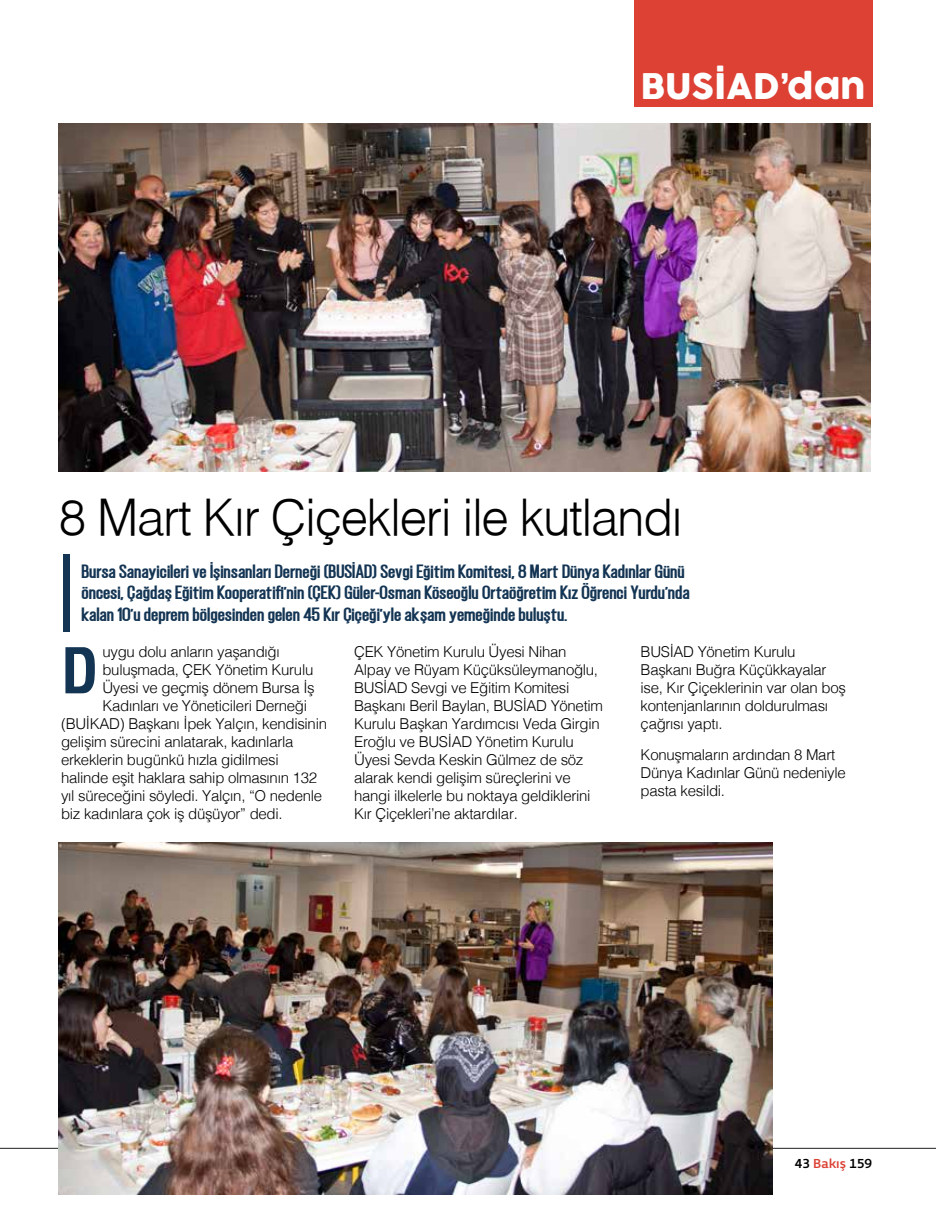
<style>
.page{position:relative;width:936px;height:1212px;background:#fff}
.page>*{position:absolute;margin:0;border:0;box-sizing:border-box;transform-origin:0 0}
.t1{font:61.5px "Helvetica Cond T Bold";color:#133453}
.t2{font:49.5px "Helvetica T Light";letter-spacing:-.03em;color:#000}
.t3{font:34.5px "COCOGOOSE";color:#fff}
.t4{font:800 18px/21.6px "Gatty";color:#133453;scale:1.2 1}
.t5{font:300 15px/18px "Helvetica";letter-spacing:-.02em;color:#000}
.t6{font:13.5px "Priva Three Pro";color:#000}
.s1{color:#dc4134}
</style>
<div class="page">
<div style="left:634px;top:0;width:238px;height:106px;background:#dc4134"></div>
<hr style="left:0;top:1148px;width:935px;height:1px;background:#231f20">
<div style="left:63px;top:555px;width:6px;height:77px;background:#133453"></div>
<img style="left:59px;top:842px;width:713px;height:353px">
<img style="left:59px;top:123px;width:811px;height:348px">
<h3 class="t3" style="left:640px;top:61px;width:226px">BUSİAD’dan</h3>
<h2 class="t2" style="left:59px;top:486px;width:625px">8 Mart Kır Çiçekleri ile kutlandı</h2>
<p class="t4" style="left:81px;top:560px;width:508px">Bursa Sanayicileri ve İşinsanları Derneği (BUSİAD) Sevgi Eğitim Komitesi, 8 Mart Dünya Kadınlar Günü öncesi, Çağdaş Eğitim Kooperatifi’nin (ÇEK) Güler-Osman Köseoğlu Ortaöğretim Kız Öğrenci Yurdu’nda kalan 10’u deprem bölgesinden gelen 45 Kır Çiçeği’yle akşam yemeğinde buluştu.</p>
<h1 class="t1" style="left:61px;top:634px;width:39px">D</h1>
<p class="t5" style="left:354px;top:642px;width:250px">ÇEK Yönetim Kurulu Üyesi Nihan Alpay ve Rüyam Küçüksüleymanoğlu, BUSİAD Sevgi ve Eğitim Komitesi Başkanı Beril Baylan, BUSİAD Yönetim Kurulu Başkan Yardımcısı Veda Girgin Eroğlu ve BUSİAD Yönetim Kurulu Üyesi Sevda Keskin Gülmez de söz alarak kendi gelişim süreçlerini ve hangi ilkelerle bu noktaya geldiklerini Kır Çiçekleri’ne aktardılar.</p>
<p class="t5" style="left:640px;top:642px;width:207px">BUSİAD Yönetim Kurulu<br>Başkanı Buğra Küçükkayalar ise, Kır Çiçeklerinin var olan boş kontenjanlarının doldurulması çağrısı yaptı.</p>
<p class="t5" style="left:102px;top:642px;width:179px">uygu dolu anların yaşandığı</p>
<p class="t5" style="left:102px;top:660px;width:212px">buluşmada, ÇEK Yönetim Kurulu</p>
<p class="t5" style="left:102px;top:678px;width:214px">Üyesi ve geçmiş dönem Bursa İş</p>
<p class="t5" style="left:102px;top:696px;width:206px">Kadınları ve Yöneticileri Derneği</p>
<p class="t5" style="left:61px;top:714px;width:267px">(BUİKAD) Başkanı İpek Yalçın, kendisinin</p>
<p class="t5" style="left:61px;top:732px;width:234px">gelişim sürecini anlatarak, kadınlarla</p>
<p class="t5" style="left:61px;top:750px;width:219px">erkeklerin bugünkü hızla gidilmesi</p>
<p class="t5" style="left:61px;top:768px;width:257px">halinde eşit haklara sahip olmasının 132</p>
<p class="t5" style="left:61px;top:786px;width:263px">yıl süreceğini söyledi. Yalçın, “O nedenle</p>
<p class="t5" style="left:61px;top:804px;width:223px">biz kadınlara çok iş düşüyor” dedi.</p>
<p class="t5" style="left:640px;top:744px;width:207px">Konuşmaların ardından 8 Mart<br>Dünya Kadınlar Günü nedeniyle pasta kesildi.</p>
<p class="t6" style="left:794px;top:1154px;width:79px">43 <span class="s1">Bakış</span> 159</p>
</div>
